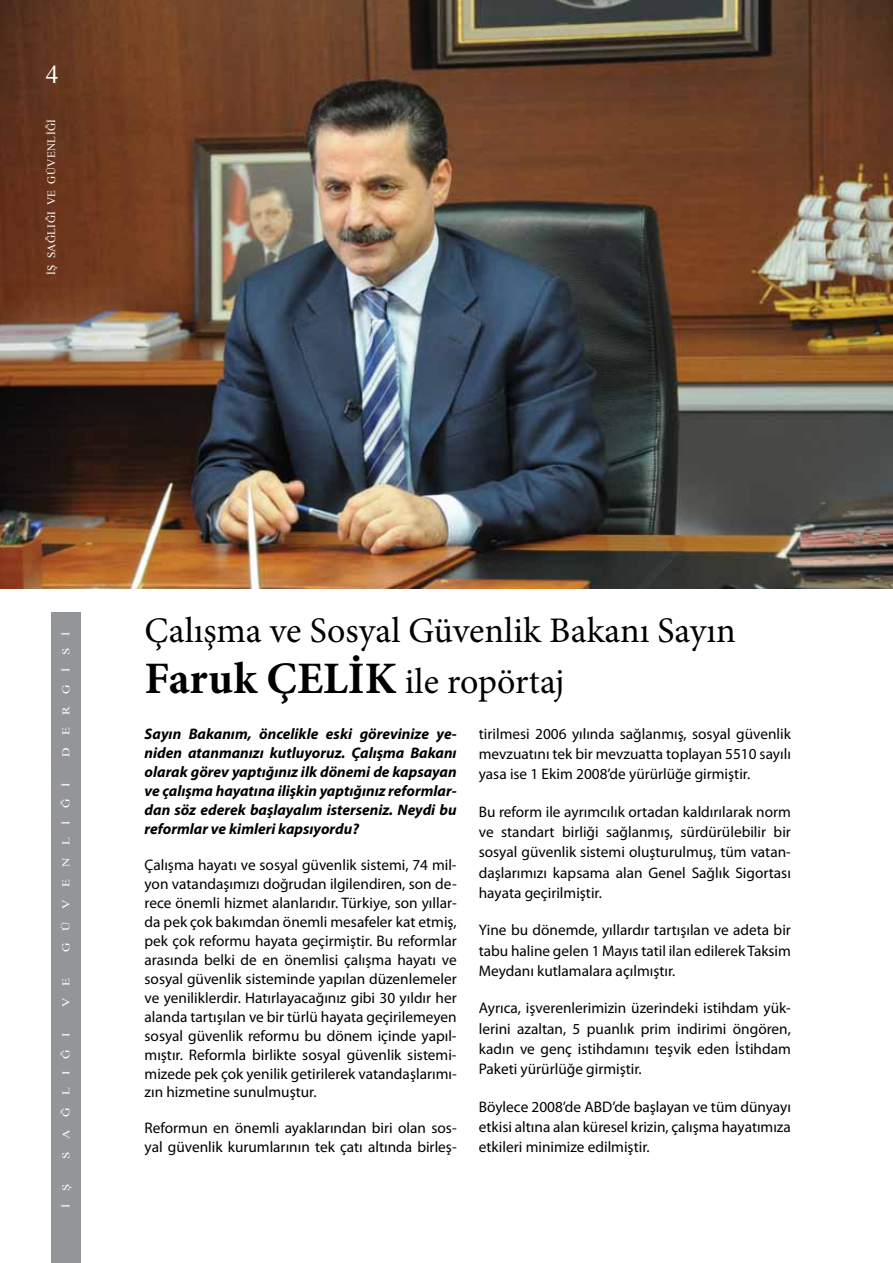
<style>
.page{position:relative;width:893px;height:1263px;background:#fff}
.page>*{position:absolute;margin:0;border:0;box-sizing:border-box;transform-origin:0 0}
.t1{font:36px/51px "Minion Pro";color:#000}
.t2{font:25.5px "Times New Roman";color:#fff}
.t3{font:15.3px/19px "Myriad Pro";color:#000;text-align:justify}
.t4{font:italic 700 15.3px/19px "Myriad Pro";color:#000;text-align:justify}
.t5{font:11.25px "Times New Roman";letter-spacing:.03em;color:#fff}
.t6{font:10.5px "Times New Roman";letter-spacing:.94em;color:#fff;scale:1.25 1}
.s1{font-weight:700;font-size:45px}
</style>
<div class="page">
<div style="left:51px;top:612px;width:30px;height:651px;background:#939598"></div>
<img style="left:0;top:0;width:893px;height:589px">
<h2 class="t2" style="left:46px;top:57px;width:14px">4</h2>
<p class="t5" style="left:44px;top:275px;width:157px;rotate:-90deg">İŞ SAĞLIĞI VE GÜVENLİĞİ</p>
<p class="t6" style="left:59px;top:757px;width:102px;rotate:-90deg">DERGİSİ</p>
<p class="t6" style="left:59px;top:952px;width:138px;rotate:-90deg">GÜVENLİĞİ</p>
<p class="t6" style="left:59px;top:1007px;width:25px;rotate:-90deg">V E</p>
<p class="t6" style="left:59px;top:1158px;width:102px;rotate:-90deg">SAĞLIĞI</p>
<p class="t6" style="left:59px;top:1208px;width:21px;rotate:-90deg">İ Ş</p>
<h1 class="t1" style="left:145px;top:605px;width:593px">Çalışma ve Sosyal Güvenlik Bakanı Sayın<br><span class="s1">Faruk ÇELİK</span> ile ropörtaj</h1>
<p class="t4" style="left:145px;top:723px;width:314px">Sayın Bakanım, öncelikle eski görevinize ye&shy;niden atanmanızı kutluyoruz. Çalışma Bakanı olarak görev yaptığınız ilk dönemi de kapsayan ve çalışma hayatına ilişkin yaptığınız reformlar&shy;dan söz ederek başlayalım isterseniz. Neydi bu reformlar ve kimleri kapsıyordu?</p>
<p class="t3" style="left:145px;top:855px;width:314px">Çalışma hayatı ve sosyal güvenlik sistemi, 74 mil&shy;yon vatandaşımızı doğrudan ilgilendiren, son de&shy;rece önemli hizmet alanlarıdır. Türkiye, son yıllar&shy;da pek çok bakımdan önemli mesafeler kat etmiş, pek çok reformu hayata geçirmiştir. Bu reformlar arasında belki de en önemlisi çalışma hayatı ve sosyal güvenlik sisteminde yapılan düzenlemeler ve yeniliklerdir. Hatırlayacağınız gibi 30 yıldır her alanda tartışılan ve bir türlü hayata geçirilemeyen sosyal güvenlik reformu bu dönem içinde yapıl&shy;mıştır. Reformla birlikte sosyal güvenlik sistemi&shy;mizede pek çok yenilik getirilerek vatandaşlarımı&shy;zın hizmetine sunulmuştur.</p>
<p class="t3" style="left:145px;top:1118px;width:314px">Reformun en önemli ayaklarından biri olan sos&shy;yal güvenlik kurumlarının tek çatı altında birleş-</p>
<p class="t3" style="left:479px;top:723px;width:314px;line-height:20.4px">tirilmesi 2006 yılında sağlanmış, sosyal güvenlik mevzuatını tek bir mevzuatta toplayan 5510 sayılı yasa ise 1 Ekim 2008’de yürürlüğe girmiştir.</p>
<p class="t3" style="left:479px;top:801px;width:314px;line-height:20.4px">Bu reform ile ayrımcılık ortadan kaldırılarak norm ve standart birliği sağlanmış, sürdürülebilir bir sosyal güvenlik sistemi oluşturulmuş, tüm vatan&shy;daşlarımızı kapsama alan Genel Sağlık Sigortası hayata geçirilmiştir.</p>
<p class="t3" style="left:479px;top:920px;width:314px;line-height:20.4px">Yine bu dönemde, yıllardır tartışılan ve adeta bir tabu haline gelen 1 Mayıs tatil ilan edilerek Taksim Meydanı kutlamalara açılmıştır.</p>
<p class="t3" style="left:479px;top:998px;width:314px;line-height:20.4px">Ayrıca, işverenlerimizin üzerindeki istihdam yük&shy;lerini azaltan, 5 puanlık prim indirimi öngören, kadın ve genç istihdamını teşvik eden İstihdam Paketi yürürlüğe girmiştir.</p>
<p class="t3" style="left:479px;top:1096px;width:314px;line-height:20.4px">Böylece 2008’de ABD’de başlayan ve tüm dünyayı etkisi altına alan küresel krizin, çalışma hayatımıza etkileri minimize edilmiştir.</p>
</div>
